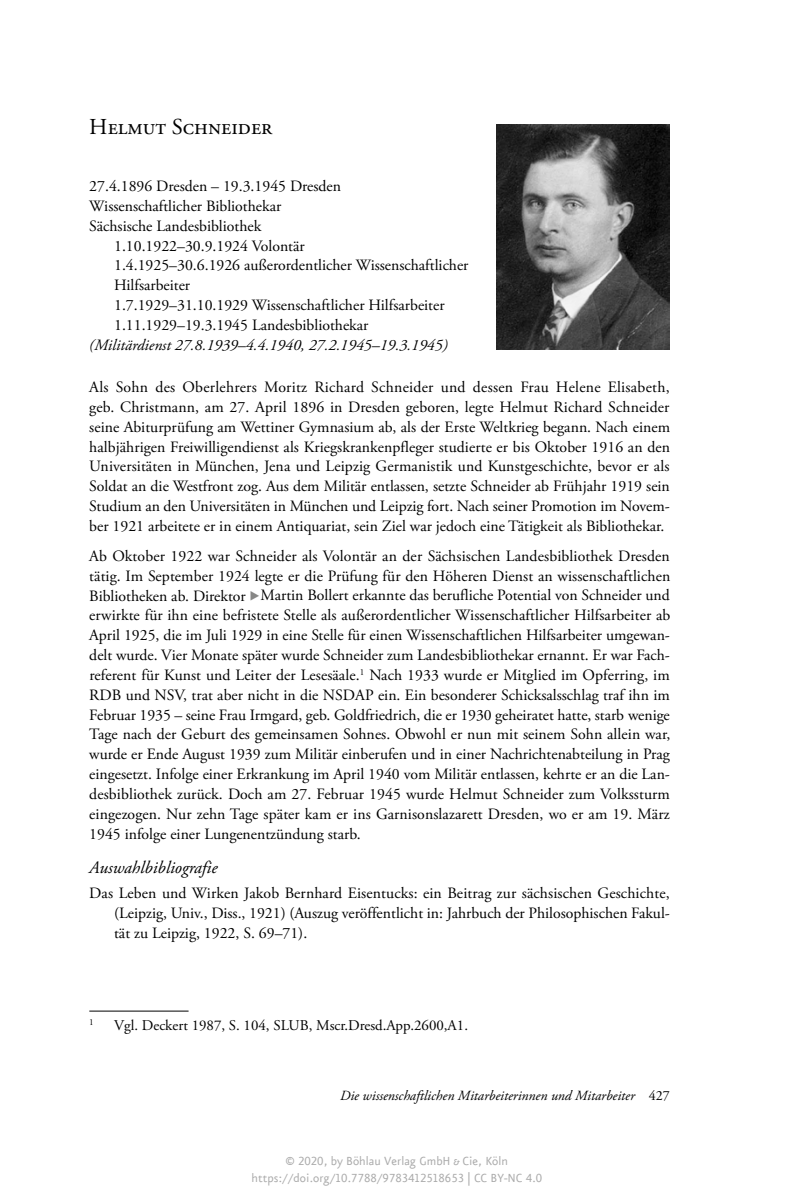
<style>
.page{position:relative;width:794px;height:1191px;background:#fff}
.page>*{position:absolute;margin:0;border:0;box-sizing:border-box;transform-origin:0 0}
.t1{font:22.75px "Adobe Garamond Pro";color:#000}
.t2{font:italic 17.5px "Adobe Garamond Pro";color:#000}
.t3{font:15.75px/19.8px "Adobe Garamond Pro";color:#000;text-align:justify}
.t4{font:italic 15.75px "Adobe Garamond Pro";color:#000}
.t5{font:14.88px "Adobe Garamond Pro";color:#000}
.t6{font:14px/16.8px "VR Eureka Sans";color:#ababab;text-align:center}
.t7{font:italic 14px "Adobe Garamond Pro";color:#000}
.t8{font:9.1px "Adobe Garamond Pro";color:#000}
.s1{color:#878786}
.s2{font-style:normal}
</style>
<div class="page">
<hr style="left:89px;top:1010px;width:100px;height:1px;background:#000">
<img style="left:496px;top:124px;width:174px;height:226px">
<h1 class="t1" style="left:89px;top:113px;width:184px">Helmut Schneider</h1>
<p class="t3" style="left:89px;top:177px;width:253px">27.4.1896 Dresden – 19.3.1945 Dresden</p>
<p class="t3" style="left:89px;top:197px;width:193px">Wissenschaftlicher Bibliothekar</p>
<p class="t3" style="left:89px;top:216px;width:173px">Sächsische Landesbibliothek</p>
<p class="t3" style="left:114px;top:236px;width:192px">1.10.1922–30.9.1924 Volontär</p>
<p class="t3" style="left:114px;top:256px;width:356px">1.4.1925–30.6.1926 außerordentlicher Wissenschaftlicher</p>
<p class="t3" style="left:114px;top:276px;width:78px">Hilfsarbeiter</p>
<p class="t3" style="left:114px;top:296px;width:332px">1.7.1929–31.10.1929 Wissenschaftlicher Hilfsarbeiter</p>
<p class="t3" style="left:114px;top:316px;width:256px">1.11.1929–19.3.1945 Landesbibliothekar</p>
<p class="t4" style="left:89px;top:335px;width:360px">(Militärdienst 27.8.1939–4.4.1940, 27.2.1945–19.3.1945)</p>
<p class="t3" style="left:89px;top:378px;width:582px">Als Sohn des Oberlehrers Moritz Richard Schneider und dessen Frau Helene Elisabeth, geb. Christmann, am 27. April 1896 in Dresden geboren, legte Helmut Richard Schneider seine Abiturprüfung am Wettiner Gymnasium ab, als der Erste Weltkrieg begann. Nach einem halbjährigen Freiwilligendienst als Kriegskrankenpfleger studierte er bis Oktober 1916 an den Universitäten in München, Jena und Leipzig Germanistik und Kunstgeschichte, bevor er als Soldat an die Westfront zog. Aus dem Militär entlassen, setzte Schneider ab Frühjahr 1919 sein Studium an den Universitäten in München und Leipzig fort. Nach seiner Promotion im Novem&shy;ber 1921 arbeitete er in einem Antiquariat, sein Ziel war jedoch eine Tätigkeit als Bibliothekar.</p>
<p class="t3" style="left:89px;top:546px;width:582px">Ab Oktober 1922 war Schneider als Volontär an der Sächsischen Landesbibliothek Dresden tätig. Im September 1924 legte er die Prüfung für den Höheren Dienst an wissenschaftlichen Bibliotheken ab. Direktor <span class="s1">▶</span>Martin Bollert erkannte das berufliche Potential von Schneider und erwirkte für ihn eine befristete Stelle als außerordentlicher Wissenschaftlicher Hilfsarbeiter ab April 1925, die im Juli 1929 in eine Stelle für einen Wissenschaftlichen Hilfsarbeiter umgewan&shy;delt wurde. Vier Monate später wurde Schneider zum Landesbibliothekar ernannt. Er war Fach&shy;referent für Kunst und Leiter der Lesesäale.<sup>1</sup> Nach 1933 wurde er Mitglied im Opferring, im RDB und NSV, trat aber nicht in die NSDAP ein. Ein besonderer Schicksalsschlag traf ihn im Februar 1935 – seine Frau Irmgard, geb. Goldfriedrich, die er 1930 geheiratet hatte, starb wenige Tage nach der Geburt des gemeinsamen Sohnes. Obwohl er nun mit seinem Sohn allein war, wurde er Ende August 1939 zum Militär einberufen und in einer Nachrichtenabteilung in Prag eingesetzt. Infolge einer Erkrankung im April 1940 vom Militär entlassen, kehrte er an die Lan&shy;desbibliothek zurück. Doch am 27. Februar 1945 wurde Helmut Schneider zum Volkssturm eingezogen. Nur zehn Tage später kam er ins Garnisonslazarett Dresden, wo er am 19. März 1945 infolge einer Lungenentzündung starb.</p>
<p class="t2" style="left:89px;top:857px;width:130px">Auswahlbibliografie</p>
<p class="t3" style="left:114px;top:884px;width:557px;text-indent:-25px">Das Leben und Wirken Jakob Bernhard Eisentucks: ein Beitrag zur sächsischen Geschichte, (Leipzig, Univ., Diss., 1921) (Auszug veröffentlicht in: Jahrbuch der Philosophischen Fakul&shy;tät zu Leipzig, 1922, S. 69–71).</p>
<p class="t8" style="left:89px;top:1016px;width:6px">1</p>
<p class="t5" style="left:114px;top:1016px;width:355px">Vgl. Deckert 1987, S. 104, SLUB, Mscr.Dresd.App.2600,A1.</p>
<p class="t7" style="left:340px;top:1087px;width:331px">Die wissenschaftlichen Mitarbeiterinnen und Mitarbeiter <span class="s2">427</span></p>
<p class="t6" style="left:252px;top:1153px;width:292px">© 2020, by Böhlau Verlag GmbH &amp; Cie, Köln https://doi.org/10.7788/9783412518653 | CC BY-NC 4.0</p>
</div>
